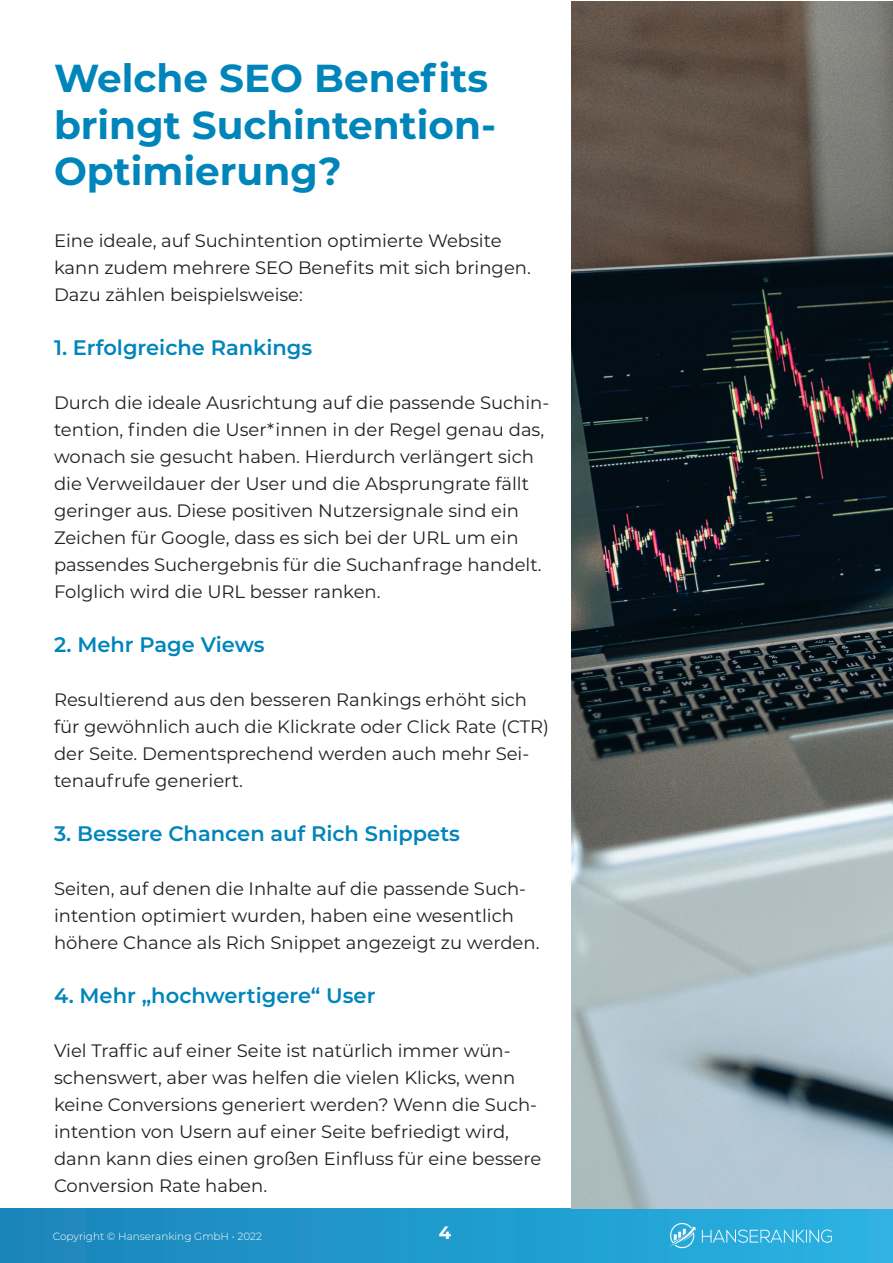
<style>
.page{position:relative;width:893px;height:1263px;background:#fff}
.page>*{position:absolute;margin:0;border:0;box-sizing:border-box;transform-origin:0 0}
.t1{font:700 39px/46.8px "Montserrat";color:#0085bb}
.t2{font:600 21px "Montserrat";color:#0085bb}
.t3{font:18px/27px "Montserrat";color:#231f20}
.t4{font:700 18px "Montserrat";color:#fff}
.t5{font:300 10.5px "Montserrat";color:#fff}
</style>
<div class="page">
<div style="left:0;top:1209px;width:893px;height:54px;background:linear-gradient(to right,#1a84b9,#29b2e2)"></div>
<img style="left:669px;top:1223px;width:163px;height:25px">
<img style="left:571px;top:1px;width:322px;height:1208px">
<p class="t1" style="left:54px;top:53px;width:444px">Welche SEO Benefits bringt Suchintention-</p>
<p class="t1" style="left:54px;top:146px;width:289px">Optimierung?</p>
<p class="t3" style="left:54px;top:226px;width:478px">Eine ideale, auf Suchintention optimierte Website kann zudem mehrere SEO Benefits mit sich bringen.<br>Dazu zählen beispielsweise:</p>
<p class="t2" style="left:54px;top:332px;width:260px">1. Erfolgreiche Rankings</p>
<p class="t3" style="left:54px;top:388px;width:497px">Durch die ideale Ausrichtung auf die passende Suchin&shy;tention, finden die User*innen in der Regel genau das, wonach sie gesucht haben. Hierdurch verlängert sich die Verweildauer der User und die Absprungrate fällt geringer aus. Diese positiven Nutzersignale sind ein Zeichen für Google, dass es sich bei der URL um ein passendes Suchergebnis für die Suchanfrage handelt.<br>Folglich wird die URL besser ranken.</p>
<p class="t2" style="left:54px;top:629px;width:212px">2. Mehr Page Views</p>
<p class="t3" style="left:54px;top:685px;width:497px">Resultierend aus den besseren Rankings erhöht sich für gewöhnlich auch die Klickrate oder Click Rate (CTR) der Seite. Dementsprechend werden auch mehr Sei&shy;tenaufrufe generiert.</p>
<p class="t2" style="left:54px;top:818px;width:408px">3. Bessere Chancen auf Rich Snippets</p>
<p class="t3" style="left:54px;top:874px;width:487px">Seiten, auf denen die Inhalte auf die passende Such&shy;intention optimiert wurden, haben eine wesentlich höhere Chance als Rich Snippet angezeigt zu werden.</p>
<p class="t2" style="left:54px;top:980px;width:323px">4. Mehr „hochwertigere“ User</p>
<p class="t3" style="left:54px;top:1036px;width:489px">Viel Traffic auf einer Seite ist natürlich immer wün&shy;schenswert, aber was helfen die vielen Klicks, wenn keine Conversions generiert werden? Wenn die Such&shy;intention von Usern auf einer Seite befriedigt wird, dann kann dies einen großen Einfluss für eine bessere Conversion Rate haben.</p>
<p class="t5" style="left:53px;top:1229px;width:211px">Copyright © Hanseranking GmbH • 2022</p>
<p class="t4" style="left:439px;top:1220px;width:14px">4</p>
</div>
